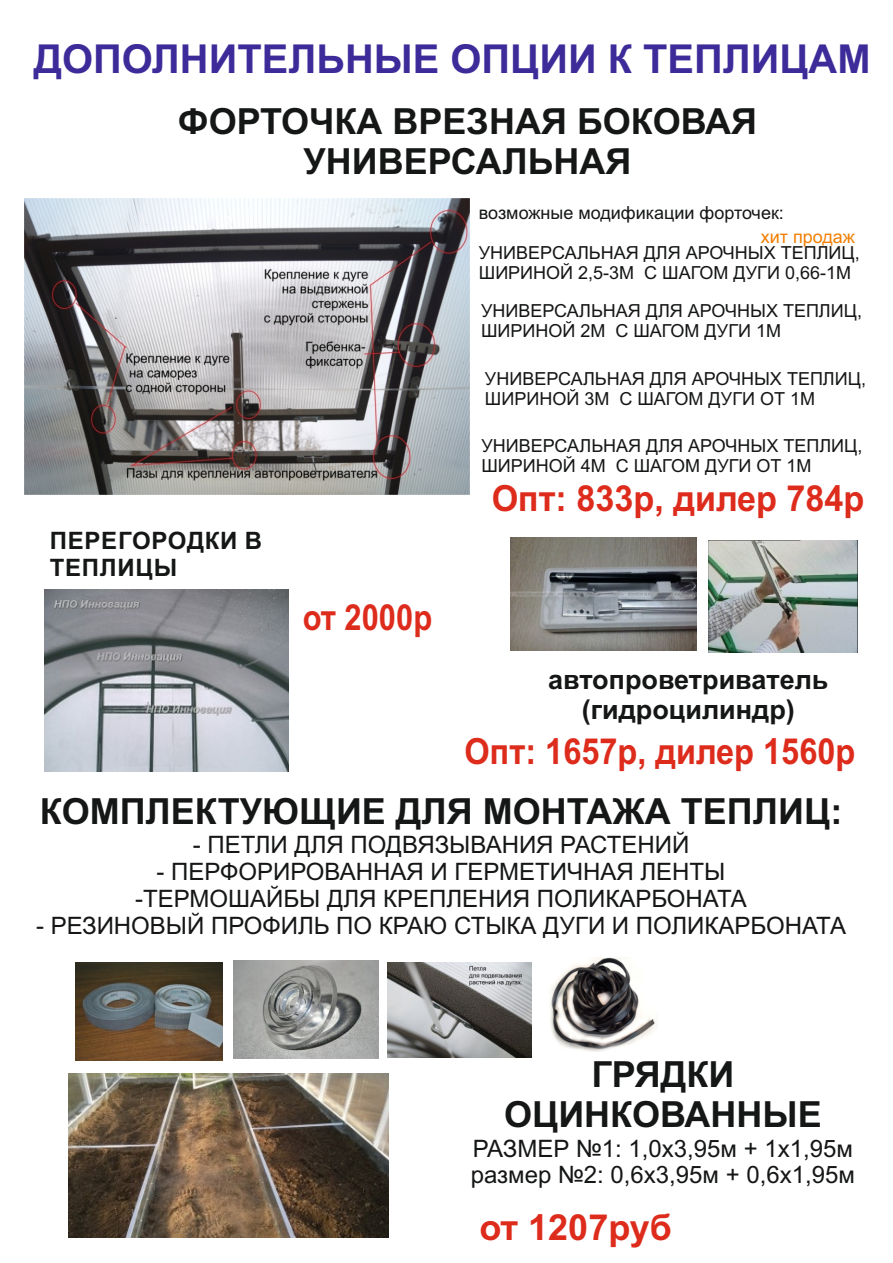
<style>
.page{position:relative;width:893px;height:1263px;background:#fff}
.page>*{position:absolute;margin:0;border:0;box-sizing:border-box;transform-origin:0 0}
.t1{font:700 39.9px "Arial";color:#3c2b99}
.t2{font:700 36px/40.2px "Arial";color:#151616;text-align:center}
.t3{font:700 36px "Arial";color:#dd2b1c;scale:.9 1}
.t4{font:700 36px "Arial";color:#dd2b1c;scale:.95 1}
.t5{font:700 36px "Arial";color:#dd2b1c}
.t6{font:700 36px "Arial";color:#dd2b1c;scale:.86 1}
.t7{font:700 27px/30.2px "Arial";color:#151616;text-align:center}
.t8{font:24px/26.8px "Arial";color:#151616;text-align:center}
.t9{font:700 24px/26.8px "Arial";letter-spacing:.03em;color:#151616}
.t10{font:18px/20.1px "Arial";color:#151616}
.t11{font:18px "Arial";color:#f27e00}
</style>
<div class="page">
<img style="left:24px;top:198px;width:445px;height:297px">
<img style="left:510px;top:538px;width:187px;height:112px">
<img style="left:708px;top:541px;width:149px;height:111px">
<img style="left:68px;top:1074px;width:320px;height:163px">
<img style="left:75px;top:963px;width:147px;height:98px">
<img style="left:234px;top:960px;width:144px;height:98px">
<img style="left:388px;top:962px;width:143px;height:95px">
<img style="left:550px;top:958px;width:106px;height:93px">
<img style="left:45px;top:589px;width:244px;height:183px">
<h1 class="t1" style="left:34px;top:44px;width:838px">ДОПОЛНИТЕЛЬНЫЕ ОПЦИИ К ТЕПЛИЦАМ</h1>
<h2 class="t2" style="left:178px;top:104px;width:581px">ФОРТОЧКА ВРЕЗНАЯ БОКОВАЯ<br>УНИВЕРСАЛЬНАЯ</h2>
<p class="t10" style="left:479px;top:204px;width:307px">возможные модификации форточек:</p>
<p class="t10" style="left:479px;top:245px;width:383px">УНИВЕРСАЛЬНАЯ ДЛЯ АРОЧНЫХ ТЕПЛИЦ,<br>ШИРИНОЙ 2,5-3М С ШАГОМ ДУГИ 0,66-1М</p>
<p class="t10" style="left:481px;top:302px;width:383px">УНИВЕРСАЛЬНАЯ ДЛЯ АРОЧНЫХ ТЕПЛИЦ,<br>ШИРИНОЙ 2М С ШАГОМ ДУГИ 1М</p>
<p class="t11" style="left:761px;top:230px;width:96px">хит продаж</p>
<p class="t10" style="left:485px;top:370px;width:383px">УНИВЕРСАЛЬНАЯ ДЛЯ АРОЧНЫХ ТЕПЛИЦ,<br>ШИРИНОЙ 3М С ШАГОМ ДУГИ ОТ 1М</p>
<p class="t10" style="left:481px;top:438px;width:383px">УНИВЕРСАЛЬНАЯ ДЛЯ АРОЧНЫХ ТЕПЛИЦ,<br>ШИРИНОЙ 4М С ШАГОМ ДУГИ ОТ 1М</p>
<h3 class="t9" style="left:50px;top:529px;width:214px">ПЕРЕГОРОДКИ В<br>ТЕПЛИЦЫ</h3>
<h2 class="t6" style="left:303px;top:604px;width:152px">от 2000р</h2>
<h2 class="t4" style="left:492px;top:484px;width:394px">Опт: 833р, дилер 784р</h2>
<h3 class="t7" style="left:548px;top:667px;width:282px">автопроветриватель (гидроцилиндр)</h3>
<h2 class="t3" style="left:465px;top:738px;width:436px">Опт: 1657р, дилер 1560р</h2>
<h2 class="t2" style="left:40px;top:794px;width:804px">КОМПЛЕКТУЮЩИЕ ДЛЯ МОНТАЖА ТЕПЛИЦ:</h2>
<h3 class="t8" style="left:193px;top:833px;width:498px">- ПЕТЛИ ДЛЯ ПОДВЯЗЫВАНИЯ РАСТЕНИЙ</h3>
<h3 class="t8" style="left:135px;top:860px;width:613px">- ПЕРФОРИРОВАННАЯ И ГЕРМЕТИЧНАЯ ЛЕНТЫ -ТЕРМОШАЙБЫ ДЛЯ КРЕПЛЕНИЯ ПОЛИКАРБОНАТА</h3>
<h3 class="t8" style="left:36px;top:914px;width:811px">- РЕЗИНОВЫЙ ПРОФИЛЬ ПО КРАЮ СТЫКА ДУГИ И ПОЛИКАРБОНАТА</h3>
<h2 class="t2" style="left:504px;top:1057px;width:319px">ГРЯДКИ<br>ОЦИНКОВАННЫЕ</h2>
<h3 class="t8" style="left:471px;top:1137px;width:386px;text-align:left">РАЗМЕР №1: 1,0х3,95м + 1х1,95м размер №2: 0,6х3,95м + 0,6х1,95м</h3>
<h2 class="t5" style="left:480px;top:1214px;width:194px">от 1207руб</h2>
</div>
